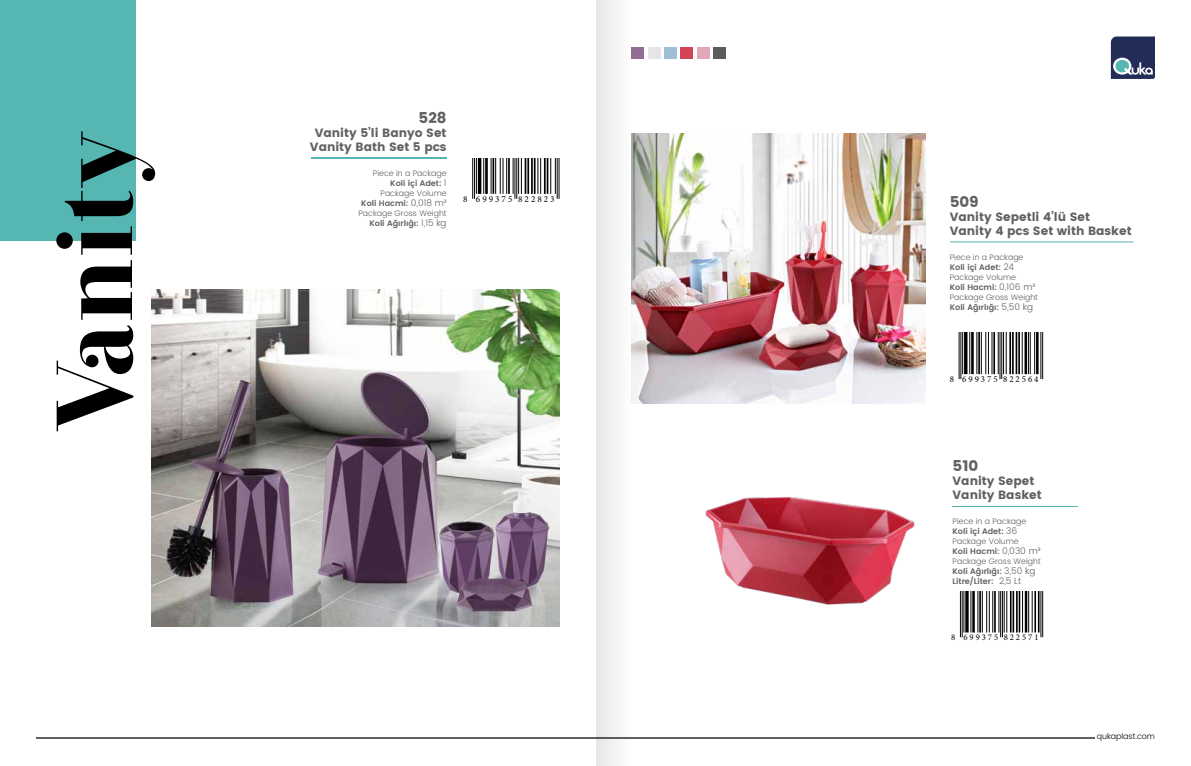
<style>
.page{position:relative;width:1191px;height:766px;background:#fff}
.page>*{position:absolute;margin:0;border:0;box-sizing:border-box;transform-origin:0 0}
.t1{font:107.6px "Otama ep";color:#000}
.t2{font:15px "Poppins";color:#616161}
.t3{font:12px/14px "Poppins";color:#616161}
.t4{font:9.2px "Minion Pro";letter-spacing:.22em;color:#000}
.t5{font:9.1px "Minion Pro";letter-spacing:.22em;color:#000}
.t6{font:8.7px "Minion Pro";letter-spacing:.22em;color:#000}
.t7{font:300 8px/10px "Poppins";color:#616161;text-align:right}
.t8{font:600 8px/10px "Poppins";color:#616161}
.t9{font:300 8px "Poppins";color:#000}
.s1{font-weight:600}
.s2{font-size:9px}
.s3{font-weight:300}
.s4{font-weight:300;font-size:9px}
</style>
<div class="page">
<svg style="left:1110px;top:36px;width:45px;height:43px;background:#475575"></svg>
<div style="left:631px;top:48px;width:13px;height:11px;background:#946d94"></div>
<div style="left:648px;top:48px;width:12px;height:11px;background:#e5e5e5"></div>
<div style="left:664px;top:48px;width:13px;height:11px;background:#9ebfd5"></div>
<div style="left:680px;top:48px;width:13px;height:11px;background:#d34455"></div>
<div style="left:696px;top:48px;width:13px;height:11px;background:#dfa9b7"></div>
<div style="left:713px;top:48px;width:12px;height:11px;background:#5b5b5b"></div>
<hr style="left:36px;top:737px;width:1058px;height:1px;background:#616161">
<div style="left:0;top:0;width:136px;height:241px;background:#56b6b1"></div>
<img style="left:152px;top:289px;width:407px;height:337px">
<hr style="left:311px;top:158px;width:135px;height:1px;background:#56b6b1">
<hr style="left:472px;top:158px;width:1px;height:41px;background:#000">
<hr style="left:474px;top:158px;width:1px;height:41px;background:#000">
<hr style="left:476px;top:158px;width:1px;height:36px;background:#000">
<hr style="left:478px;top:158px;width:3px;height:36px;background:#000">
<hr style="left:483px;top:158px;width:1px;height:36px;background:#000">
<hr style="left:485px;top:158px;width:3px;height:36px;background:#000">
<hr style="left:491px;top:158px;width:1px;height:36px;background:#000">
<hr style="left:492px;top:158px;width:2px;height:36px;background:#000">
<hr style="left:495px;top:158px;width:1px;height:36px;background:#000">
<hr style="left:500px;top:158px;width:1px;height:36px;background:#000">
<hr style="left:502px;top:158px;width:1px;height:36px;background:#000">
<hr style="left:506px;top:158px;width:1px;height:36px;background:#000">
<hr style="left:508px;top:158px;width:2px;height:36px;background:#000">
<hr style="left:513px;top:158px;width:1px;height:36px;background:#000">
<hr style="left:514px;top:158px;width:1px;height:41px;background:#000">
<hr style="left:516px;top:158px;width:1px;height:41px;background:#000">
<hr style="left:518px;top:158px;width:1px;height:36px;background:#000">
<hr style="left:521px;top:158px;width:1px;height:36px;background:#000">
<hr style="left:524px;top:158px;width:2px;height:36px;background:#000">
<hr style="left:527px;top:158px;width:2px;height:36px;background:#000">
<hr style="left:531px;top:158px;width:2px;height:36px;background:#000">
<hr style="left:534px;top:158px;width:1px;height:36px;background:#000">
<hr style="left:537px;top:158px;width:1px;height:36px;background:#000">
<hr style="left:540px;top:158px;width:1px;height:36px;background:#000">
<hr style="left:544px;top:158px;width:1px;height:36px;background:#000">
<hr style="left:546px;top:158px;width:2px;height:36px;background:#000">
<hr style="left:550px;top:158px;width:1px;height:36px;background:#000">
<hr style="left:555px;top:158px;width:1px;height:36px;background:#000">
<hr style="left:557px;top:158px;width:1px;height:41px;background:#000">
<hr style="left:558px;top:158px;width:1px;height:41px;background:#000">
<img style="left:632px;top:133px;width:294px;height:270px">
<img style="left:705px;top:497px;width:210px;height:108px">
<hr style="left:958px;top:333px;width:1px;height:46px;background:#000">
<hr style="left:960px;top:333px;width:1px;height:46px;background:#000">
<hr style="left:962px;top:333px;width:1px;height:41px;background:#000">
<hr style="left:964px;top:333px;width:3px;height:41px;background:#000">
<hr style="left:969px;top:333px;width:1px;height:41px;background:#000">
<hr style="left:971px;top:333px;width:2px;height:41px;background:#000">
<hr style="left:976px;top:333px;width:1px;height:41px;background:#000">
<hr style="left:978px;top:333px;width:2px;height:41px;background:#000">
<hr style="left:981px;top:333px;width:1px;height:41px;background:#000">
<hr style="left:985px;top:333px;width:1px;height:41px;background:#000">
<hr style="left:988px;top:333px;width:1px;height:41px;background:#000">
<hr style="left:991px;top:333px;width:1px;height:41px;background:#000">
<hr style="left:993px;top:333px;width:2px;height:41px;background:#000">
<hr style="left:997px;top:333px;width:1px;height:41px;background:#000">
<hr style="left:999px;top:333px;width:1px;height:46px;background:#000">
<hr style="left:1001px;top:333px;width:1px;height:46px;background:#000">
<hr style="left:1003px;top:333px;width:1px;height:41px;background:#000">
<hr style="left:1005px;top:333px;width:1px;height:41px;background:#000">
<hr style="left:1009px;top:333px;width:2px;height:41px;background:#000">
<hr style="left:1012px;top:333px;width:1px;height:41px;background:#000">
<hr style="left:1015px;top:333px;width:2px;height:41px;background:#000">
<hr style="left:1018px;top:333px;width:2px;height:41px;background:#000">
<hr style="left:1021px;top:333px;width:1px;height:41px;background:#000">
<hr style="left:1024px;top:333px;width:3px;height:41px;background:#000">
<hr style="left:1028px;top:333px;width:1px;height:41px;background:#000">
<hr style="left:1029px;top:333px;width:1px;height:41px;background:#000">
<hr style="left:1034px;top:333px;width:1px;height:41px;background:#000">
<hr style="left:1036px;top:333px;width:2px;height:41px;background:#000">
<hr style="left:1040px;top:333px;width:1px;height:46px;background:#000">
<hr style="left:1042px;top:333px;width:1px;height:46px;background:#000">
<hr style="left:960px;top:591px;width:1px;height:46px;background:#000">
<hr style="left:961px;top:591px;width:1px;height:46px;background:#000">
<hr style="left:963px;top:591px;width:1px;height:41px;background:#000">
<hr style="left:965px;top:591px;width:3px;height:41px;background:#000">
<hr style="left:970px;top:591px;width:1px;height:41px;background:#000">
<hr style="left:972px;top:591px;width:2px;height:41px;background:#000">
<hr style="left:977px;top:591px;width:1px;height:41px;background:#000">
<hr style="left:979px;top:591px;width:2px;height:41px;background:#000">
<hr style="left:982px;top:591px;width:1px;height:41px;background:#000">
<hr style="left:986px;top:591px;width:1px;height:41px;background:#000">
<hr style="left:989px;top:591px;width:1px;height:41px;background:#000">
<hr style="left:992px;top:591px;width:1px;height:41px;background:#000">
<hr style="left:994px;top:591px;width:1px;height:41px;background:#000">
<hr style="left:998px;top:591px;width:1px;height:41px;background:#000">
<hr style="left:1000px;top:591px;width:1px;height:46px;background:#000">
<hr style="left:1002px;top:591px;width:1px;height:46px;background:#000">
<hr style="left:1003px;top:591px;width:1px;height:41px;background:#000">
<hr style="left:1006px;top:591px;width:1px;height:41px;background:#000">
<hr style="left:1010px;top:591px;width:1px;height:41px;background:#000">
<hr style="left:1012px;top:591px;width:2px;height:41px;background:#000">
<hr style="left:1016px;top:591px;width:1px;height:41px;background:#000">
<hr style="left:1018px;top:591px;width:2px;height:41px;background:#000">
<hr style="left:1022px;top:591px;width:1px;height:41px;background:#000">
<hr style="left:1024px;top:591px;width:3px;height:41px;background:#000">
<hr style="left:1028px;top:591px;width:1px;height:41px;background:#000">
<hr style="left:1031px;top:591px;width:1px;height:41px;background:#000">
<hr style="left:1034px;top:591px;width:2px;height:41px;background:#000">
<hr style="left:1038px;top:591px;width:1px;height:41px;background:#000">
<hr style="left:1040px;top:591px;width:1px;height:46px;background:#000">
<hr style="left:1042px;top:591px;width:1px;height:46px;background:#000">
<hr style="left:952px;top:505px;width:125px;height:1px;background:#56b6b1">
<hr style="left:950px;top:241px;width:183px;height:1px;background:#56b6b1">
<div style="left:596px;top:0;width:36px;height:765px;background:#f2f2f2"></div>
<h1 class="t1" style="left:31px;top:433px;width:303px;rotate:-90deg">Vanity</h1>
<h2 class="t2" style="left:418px;top:109px;width:30px">528</h2>
<h3 class="t3" style="left:310px;top:126px;width:138px;text-align:center">Vanity 5’li Banyo Set<br>Vanity Bath Set 5 pcs</h3>
<p class="t7" style="left:358px;top:168px;width:90px">Piece in a Package<br><span class="s1">Koli içi Adet:</span> <span class="s2">1<br></span>Package Volume<br><span class="s1">Koli Hacmi:</span> <span class="s2">0,018 m³<br></span>Package Gross Weight<br><span class="s1">Koli Ağırlığı:</span> <span class="s2">1,15 kg</span></p>
<p class="t4" style="left:463px;top:192px;width:93px">8 699375 822823</p>
<h2 class="t2" style="left:949px;top:193px;width:31px">509</h2>
<h3 class="t3" style="left:949px;top:210px;width:183px">Vanity Sepetli 4’lü Set<br>Vanity 4 pcs Set with Basket</h3>
<p class="t7" style="left:949px;top:252px;width:90px;text-align:left">Piece in a Package<br><span class="s1">Koli içi Adet:</span> <span class="s2">24<br></span>Package Volume<br><span class="s1">Koli Hacmi:</span> <span class="s2">0,106 m³<br></span>Package Gross Weight<br><span class="s1">Koli Ağırlığı:</span> <span class="s2">5,50 kg</span></p>
<p class="t5" style="left:949px;top:372px;width:90px">8 699375 822564</p>
<h2 class="t2" style="left:952px;top:457px;width:27px">510</h2>
<h3 class="t3" style="left:952px;top:474px;width:91px">Vanity Sepet<br>Vanity Basket</h3>
<p class="t8" style="left:952px;top:516px;width:90px"><span class="s3">Piece in a Package<br></span>Koli içi Adet: <span class="s4">36<br></span><span class="s3">Package Volume<br></span>Koli Hacmi: <span class="s4">0,030 m³<br></span><span class="s3">Package Gross Weight<br></span>Koli Ağırlığı: <span class="s4">3,50 kg<br></span>Litre/Liter: <span class="s4">2,5 Lt</span></p>
<p class="t6" style="left:951px;top:631px;width:89px">8 699375 822571</p>
<p class="t9" style="left:1096px;top:730px;width:60px">qukaplast.com</p>
</div>
